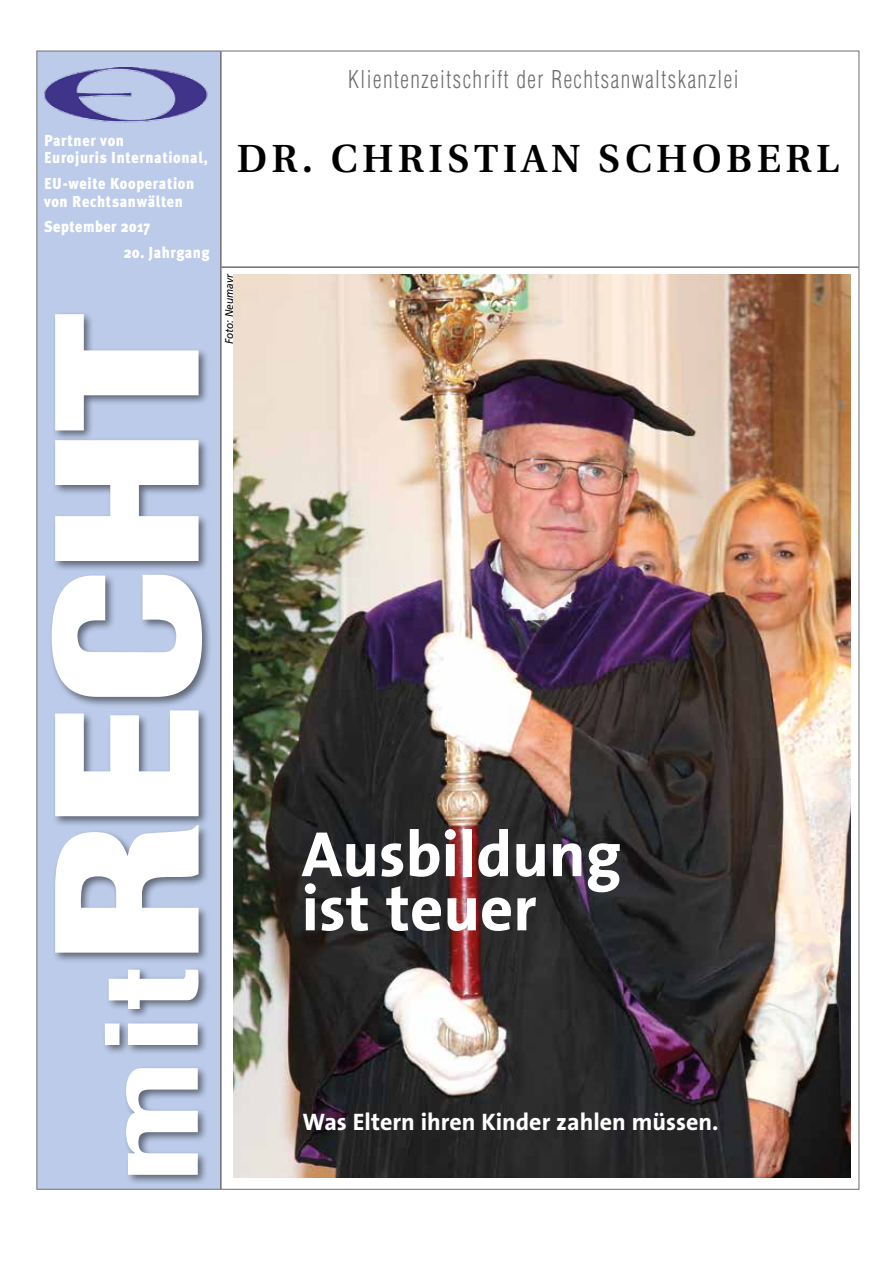
<style>
.page{position:relative;width:893px;height:1263px;background:#fff}
.page>*{position:absolute;margin:0;border:0;box-sizing:border-box;transform-origin:0 0}
.t1{font:900 condensed 191.25px "Helvetica";letter-spacing:-.025em;color:#fff;scale:1.33 1}
.t2{font:700 condensed 123.9px "Helvetica";color:#fff;scale:1.33 1}
.t3{font:700 64.5px/54.2px "The Sans Correspondence";color:#fff}
.t4{font:600 39.15px "Utopia";letter-spacing:.11em;color:#000}
.t5{font:300 condensed 24px "Helvetica";letter-spacing:.07em;color:#706f6f;scale:.9 1}
.t6{font:700 24px "The Sans Correspondence";color:#fff}
.t7{font:900 15.9px/17.5px "Meta Plus";letter-spacing:.045em;color:#fff;scale:.9 1}
.t8{font:italic 11.25px "Frutiger";color:#000;scale:.9 1}
</style>
<div class="page">
<hr style="left:221px;top:266px;width:638px;height:2px;background:#706f6f">
<div style="left:37px;top:51px;width:184px;height:1138px;background:#bccbea"></div>
<hr style="left:220px;top:51px;width:2px;height:1138px;background:#706f6f">
<div style="left:102px;top:966px;width:108px;height:219px;background:#000;opacity:.5"></div>
<img style="left:44px;top:68px;width:164px;height:55px">
<div style="left:49px;top:311px;width:164px;height:652px;background:#000;opacity:.5"></div>
<img style="left:234px;top:275px;width:616px;height:903px">
<h3 class="t5" style="left:348px;top:66px;width:435px">Klientenzeitschrift der Rechtsanwaltskanzlei</h3>
<p class="t7" style="left:44px;top:131px;width:183px">Partner von<br>Eurojuris International,</p>
<p class="t7" style="left:44px;top:175px;width:168px">EU-weite Kooperation von Rechtsanwälten</p>
<p class="t7" style="left:44px;top:218px;width:119px">September 2017</p>
<p class="t7" style="left:124px;top:244px;width:97px">20. Jahrgang</p>
<h1 class="t1" style="left:9px;top:963px;width:494px;rotate:-90deg">RECHT</h1>
<h2 class="t2" style="left:77px;top:1186px;width:167px;rotate:-90deg">mit</h2>
<h3 class="t4" style="left:237px;top:137px;width:603px">DR. CHRISTIAN SCHOBERL</h3>
<p class="t8" style="left:223px;top:344px;width:79px;rotate:-90deg">Foto: Neumayr</p>
<h3 class="t3" style="left:302px;top:829px;width:321px">Ausbildung ist teuer</h3>
<h3 class="t6" style="left:303px;top:1109px;width:417px">Was Eltern ihren Kinder zahlen müssen.</h3>
</div>
